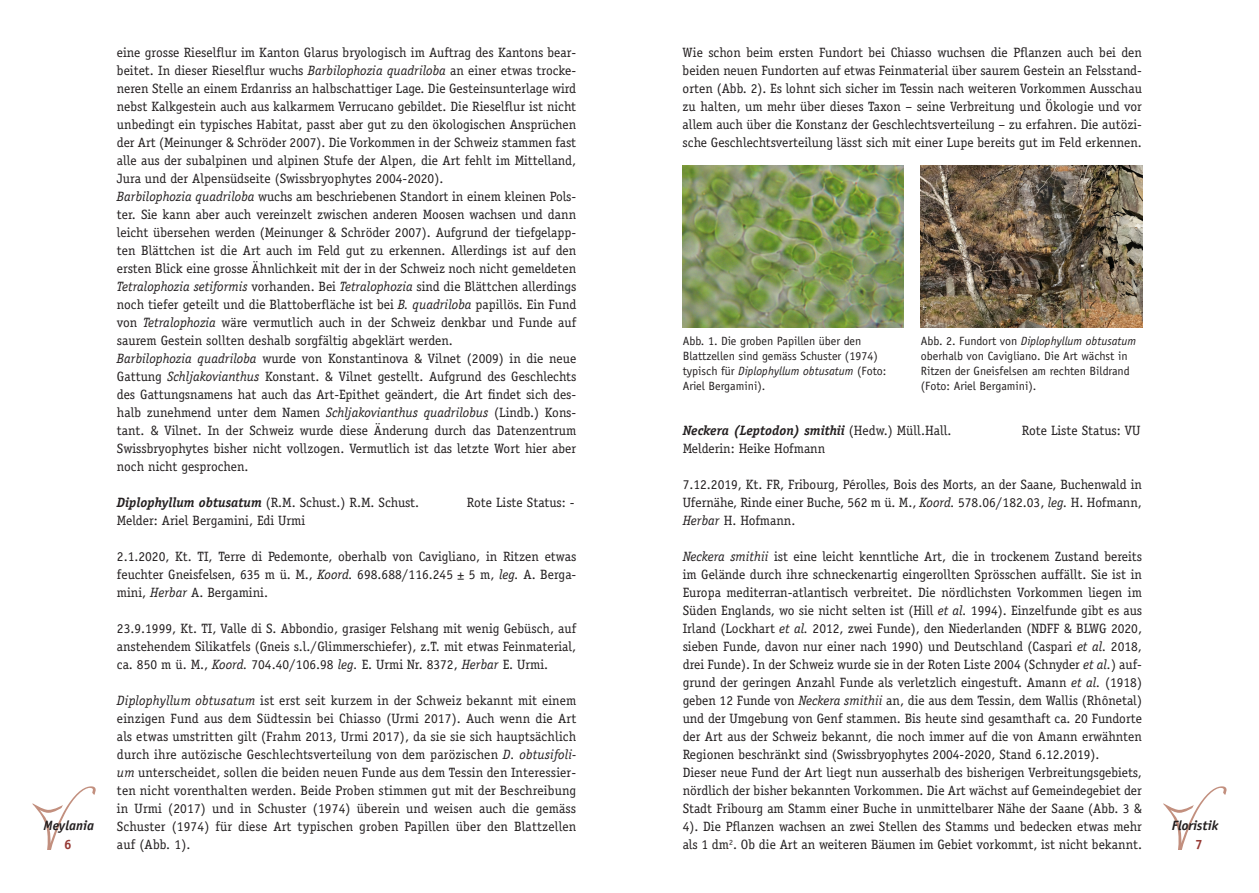
<style>
.page{position:relative;width:1259px;height:893px;background:#fff}
.page>*{position:absolute;margin:0;border:0;box-sizing:border-box;transform-origin:0 0}
.t1{font:13.5px/18px "Officina Serif";color:#231f20;text-align:justify}
.t2{font:italic 700 13.5px "Officina Serif";color:#231f20}
.t3{font:italic 700 13.5px "Officina Sans";color:#231f20}
.t4{font:700 13.5px "Officina Sans";color:#963a35}
.t5{font:12px/15px "Officina Sans";color:#231f20}
.s1{font-style:italic}
.s2{font-weight:700;font-style:italic}
.s3{font-weight:400;font-style:normal}
</style>
<div class="page">
<svg style="left:1163px;top:786px;width:63px;height:64px"></svg>
<svg style="left:32px;top:786px;width:64px;height:64px"></svg>
<img style="left:682px;top:165px;width:222px;height:162px">
<img style="left:921px;top:165px;width:221px;height:162px">
<p class="t1" style="left:117px;top:44px;width:461px;text-align:left">eine grosse Rieselflur im Kanton Glarus bryologisch im Auftrag des Kantons bear&shy;beitet. In dieser Rieselflur wuchs <span class="s1">Barbilophozia quadriloba</span> an einer etwas trocke&shy;neren Stelle an einem Erdanriss an halbschattiger Lage. Die Gesteinsunterlage wird nebst Kalkgestein auch aus kalkarmem Verrucano gebildet. Die Rieselflur ist nicht unbedingt ein typisches Habitat, passt aber gut zu den ökologischen Ansprüchen der Art (Meinunger &amp; Schröder 2007). Die Vorkommen in der Schweiz stammen fast alle aus der subalpinen und alpinen Stufe der Alpen, die Art fehlt im Mittelland, Jura und der Alpensüdseite (Swissbryophytes 2004-2020).<br><span class="s1">Barbilophozia quadriloba</span> wuchs am beschriebenen Standort in einem kleinen Pols&shy;ter. Sie kann aber auch vereinzelt zwischen anderen Moosen wachsen und dann leicht übersehen werden (Meinunger &amp; Schröder 2007). Aufgrund der tiefgelapp&shy;ten Blättchen ist die Art auch im Feld gut zu erkennen. Allerdings ist auf den ersten Blick eine grosse Ähnlichkeit mit der in der Schweiz noch nicht gemeldeten <span class="s1">Tetralophozia setiformis</span> vorhanden. Bei <span class="s1">Tetralophozia</span> sind die Blättchen allerdings noch tiefer geteilt und die Blattoberfläche ist bei <span class="s1">B. quadriloba</span> papillös. Ein Fund von <span class="s1">Tetralophozia</span> wäre vermutlich auch in der Schweiz denkbar und Funde auf saurem Gestein sollten deshalb sorgfältig abgeklärt werden.<br><span class="s1">Barbilophozia quadriloba</span> wurde von Konstantinova &amp; Vilnet (2009) in die neue Gattung <span class="s1">Schljakovianthus</span> Konstant. &amp; Vilnet gestellt. Aufgrund des Geschlechts des Gattungsnamens hat auch das Art-Epithet geändert, die Art findet sich des&shy;halb zunehmend unter dem Namen <span class="s1">Schljakovianthus quadrilobus</span> (Lindb.) Kons&shy;tant. &amp; Vilnet. In der Schweiz wurde diese Änderung durch das Datenzentrum Swissbryophytes bisher nicht vollzogen. Vermutlich ist das letzte Wort hier aber noch nicht gesprochen.</p>
<p class="t1" style="left:117px;top:494px;width:304px"><span class="s2">Diplophyllum obtusatum</span> (R.M. Schust.) R.M. Schust.</p>
<p class="t1" style="left:467px;top:494px;width:109px">Rote Liste Status: -</p>
<p class="t1" style="left:117px;top:512px;width:190px">Melder: Ariel Bergamini, Edi Urmi</p>
<p class="t1" style="left:117px;top:548px;width:461px">2.1.2020, Kt. TI, Terre di Pedemonte, oberhalb von Cavigliano, in Ritzen etwas feuchter Gneisfelsen, 635 m ü. M., <span class="s1">Koord.</span> 698.688/116.245 ± 5 m, <span class="s1">leg.</span> A. Berga&shy;mini, <span class="s1">Herbar</span> A. Bergamini.</p>
<p class="t1" style="left:117px;top:620px;width:461px">23.9.1999, Kt. TI, Valle di S. Abbondio, grasiger Felshang mit wenig Gebüsch, auf anstehendem Silikatfels (Gneis s.l./Glimmerschiefer), z.T. mit etwas Feinmaterial, ca. 850 m ü. M., <span class="s1">Koord.</span> 704.40/106.98 <span class="s1">leg.</span> E. Urmi Nr. 8372, <span class="s1">Herbar</span> E. Urmi.</p>
<p class="t1" style="left:117px;top:692px;width:461px"><span class="s1">Diplophyllum obtusatum</span> ist erst seit kurzem in der Schweiz bekannt mit einem einzigen Fund aus dem Südtessin bei Chiasso (Urmi 2017). Auch wenn die Art als etwas umstritten gilt (Frahm 2013, Urmi 2017), da sie sie sich hauptsächlich durch ihre autözische Geschlechtsverteilung von dem parözischen <span class="s1">D. obtusifoli&shy;um</span> unterscheidet, sollen die beiden neuen Funde aus dem Tessin den Interessier&shy;ten nicht vorenthalten werden. Beide Proben stimmen gut mit der Beschreibung in Urmi (2017) und in Schuster (1974) überein und weisen auch die gemäss Schuster (1974) für diese Art typischen groben Papillen über den Blattzellen auf (Abb. 1).</p>
<p class="t1" style="left:682px;top:44px;width:461px">Wie schon beim ersten Fundort bei Chiasso wuchsen die Pflanzen auch bei den beiden neuen Fundorten auf etwas Feinmaterial über saurem Gestein an Felsstand&shy;orten (Abb. 2). Es lohnt sich sicher im Tessin nach weiteren Vorkommen Ausschau zu halten, um mehr über dieses Taxon – seine Verbreitung und Ökologie und vor allem auch über die Konstanz der Geschlechtsverteilung – zu erfahren. Die autözi&shy;sche Geschlechtsverteilung lässt sich mit einer Lupe bereits gut im Feld erkennen.</p>
<p class="t5" style="left:682px;top:334px;width:205px">Abb. 1. Die groben Papillen über den Blattzellen sind gemäss Schuster (1974) typisch für <span class="s1">Diplophyllum obtusatum</span> (Foto:<br>Ariel Bergamini).</p>
<p class="t5" style="left:921px;top:334px;width:217px">Abb. 2. Fundort von <span class="s1">Diplophyllum obtusatum </span>oberhalb von Cavigliano. Die Art wächst in Ritzen der Gneisfelsen am rechten Bildrand (Foto: Ariel Bergamini).</p>
<p class="t2" style="left:682px;top:423px;width:270px">Neckera (Leptodon) smithii <span class="s3">(Hedw.) Müll.Hall.</span></p>
<p class="t1" style="left:1021px;top:422px;width:120px">Rote Liste Status: VU</p>
<p class="t1" style="left:682px;top:440px;width:144px">Melderin: Heike Hofmann</p>
<p class="t1" style="left:682px;top:476px;width:461px">7.12.2019, Kt. FR, Fribourg, Pérolles, Bois des Morts, an der Saane, Buchenwald in Ufernähe, Rinde einer Buche, 562 m ü. M., <span class="s1">Koord.</span> 578.06/182.03, <span class="s1">leg.</span> H. Hofmann, <span class="s1">Herbar</span> H. Hofmann.</p>
<p class="t1" style="left:682px;top:548px;width:461px;text-align:left"><span class="s1">Neckera smithii</span> ist eine leicht kenntliche Art, die in trockenem Zustand bereits im Gelände durch ihre schneckenartig eingerollten Sprösschen auffällt. Sie ist in Europa mediterran-atlantisch verbreitet. Die nördlichsten Vorkommen liegen im Süden Englands, wo sie nicht selten ist (Hill <span class="s1">et al.</span> 1994). Einzelfunde gibt es aus Irland (Lockhart <span class="s1">et al.</span> 2012, zwei Funde), den Niederlanden (NDFF &amp; BLWG 2020, sieben Funde, davon nur einer nach 1990) und Deutschland (Caspari <span class="s1">et al.</span> 2018, drei Funde). In der Schweiz wurde sie in der Roten Liste 2004 (Schnyder <span class="s1">et al.</span>) auf&shy;grund der geringen Anzahl Funde als verletzlich eingestuft. Amann <span class="s1">et al.</span> (1918) geben 12 Funde von <span class="s1">Neckera smithii</span> an, die aus dem Tessin, dem Wallis (Rhônetal) und der Umgebung von Genf stammen. Bis heute sind gesamthaft ca. 20 Fundorte der Art aus der Schweiz bekannt, die noch immer auf die von Amann erwähnten Regionen beschränkt sind (Swissbryophytes 2004-2020, Stand 6.12.2019).<br>Dieser neue Fund der Art liegt nun ausserhalb des bisherigen Verbreitungsgebiets, nördlich der bisher bekannten Vorkommen. Die Art wächst auf Gemeindegebiet der Stadt Fribourg am Stamm einer Buche in unmittelbarer Nähe der Saane (Abb. 3 &amp; 4). Die Pflanzen wachsen an zwei Stellen des Stamms und bedecken etwas mehr als 1 dm<sup>2</sup>. Ob die Art an weiteren Bäumen im Gebiet vorkommt, ist nicht bekannt.</p>
<p class="t3" style="left:44px;top:817px;width:52px">Meylania</p>
<p class="t4" style="left:64px;top:836px;width:9px">6</p>
<p class="t4" style="left:1195px;top:836px;width:9px">7</p>
<p class="t3" style="left:1171px;top:818px;width:48px">Floristik</p>
</div>
